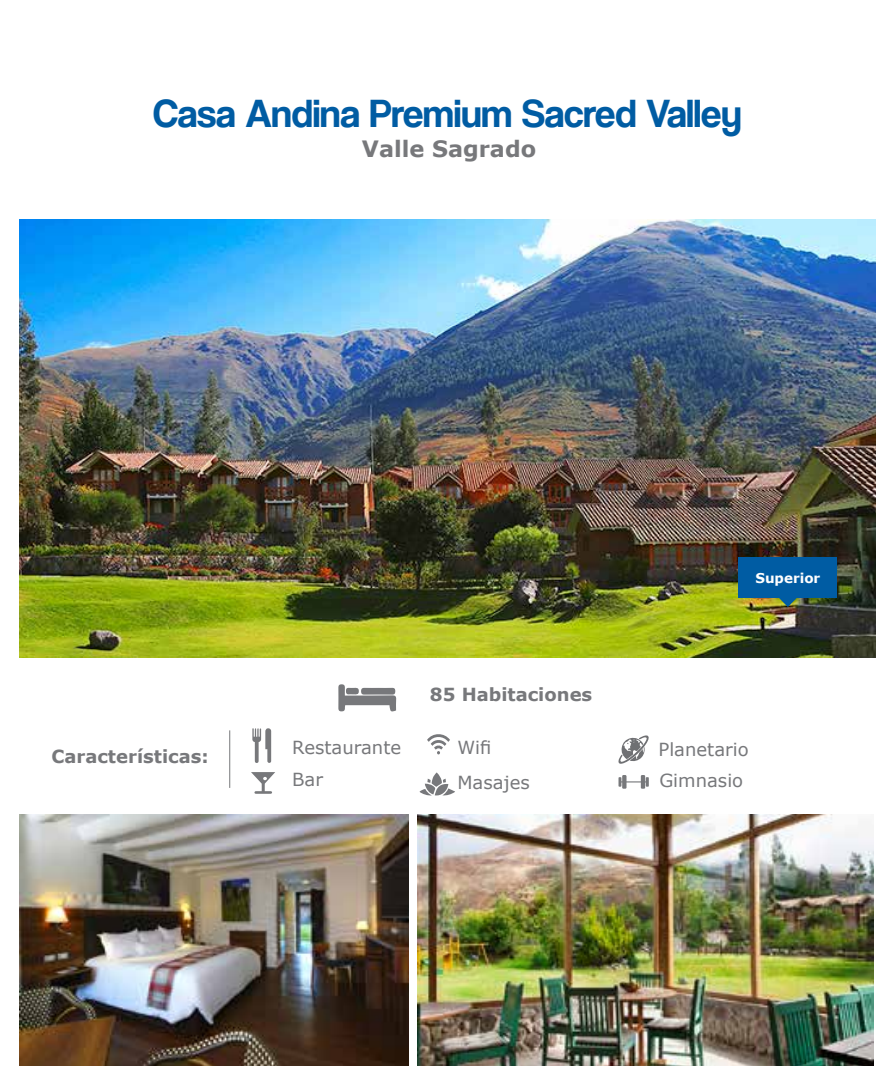
<style>
.page{position:relative;width:893px;height:1085px;background:#fff}
.page>*{position:absolute;margin:0;border:0;box-sizing:border-box;transform-origin:0 0}
.t1{font:40.5px "Coolvetica Rg";color:#005ca3}
.t2{font:700 22.5px "Verdana";color:#77787b}
.t3{font:18px/31.5px "Verdana";color:#77787b}
.t4{font:700 18px "Verdana";color:#77787b}
.t5{font:700 13.5px "Verdana";color:#fff}
</style>
<div class="page">
<img style="left:19px;top:219px;width:856px;height:438px">
<img style="left:19px;top:814px;width:389px;height:251px">
<img style="left:417px;top:814px;width:457px;height:251px">
<svg style="left:618px;top:775px;width:31px;height:13px"></svg>
<svg style="left:338px;top:684px;width:58px;height:28px"></svg>
<hr style="left:229px;top:730px;width:1px;height:57px;background:#77787b">
<svg style="left:252px;top:728px;width:19px;height:35px"></svg>
<svg style="left:427px;top:732px;width:23px;height:9px"></svg>
<svg style="left:431px;top:738px;width:15px;height:16px"></svg>
<svg style="left:251px;top:772px;width:24px;height:21px"></svg>
<svg style="left:419px;top:772px;width:36px;height:24px"></svg>
<svg style="left:618px;top:735px;width:31px;height:28px"></svg>
<div style="left:739px;top:557px;width:98px;height:40px;background:#005ca3"></div>
<svg style="left:776px;top:597px;width:24px;height:10px"></svg>
<h1 class="t1" style="left:153px;top:90px;width:590px">Casa Andina Premium Sacred Valley</h1>
<p class="t2" style="left:362px;top:133px;width:176px">Valle Sagrado</p>
<p class="t4" style="left:51px;top:743px;width:159px">Características:</p>
<p class="t5" style="left:755px;top:568px;width:66px">Superior</p>
<p class="t4" style="left:430px;top:681px;width:164px">85 Habitaciones</p>
<p class="t3" style="left:292px;top:731px;width:110px">Restaurante<br>Bar</p>
<p class="t3" style="left:457px;top:731px;width:35px">Wifi</p>
<p class="t3" style="left:658px;top:733px;width:92px">Planetario</p>
<p class="t3" style="left:457px;top:766px;width:74px">Masajes</p>
<p class="t3" style="left:659px;top:764px;width:85px">Gimnasio</p>
</div>
